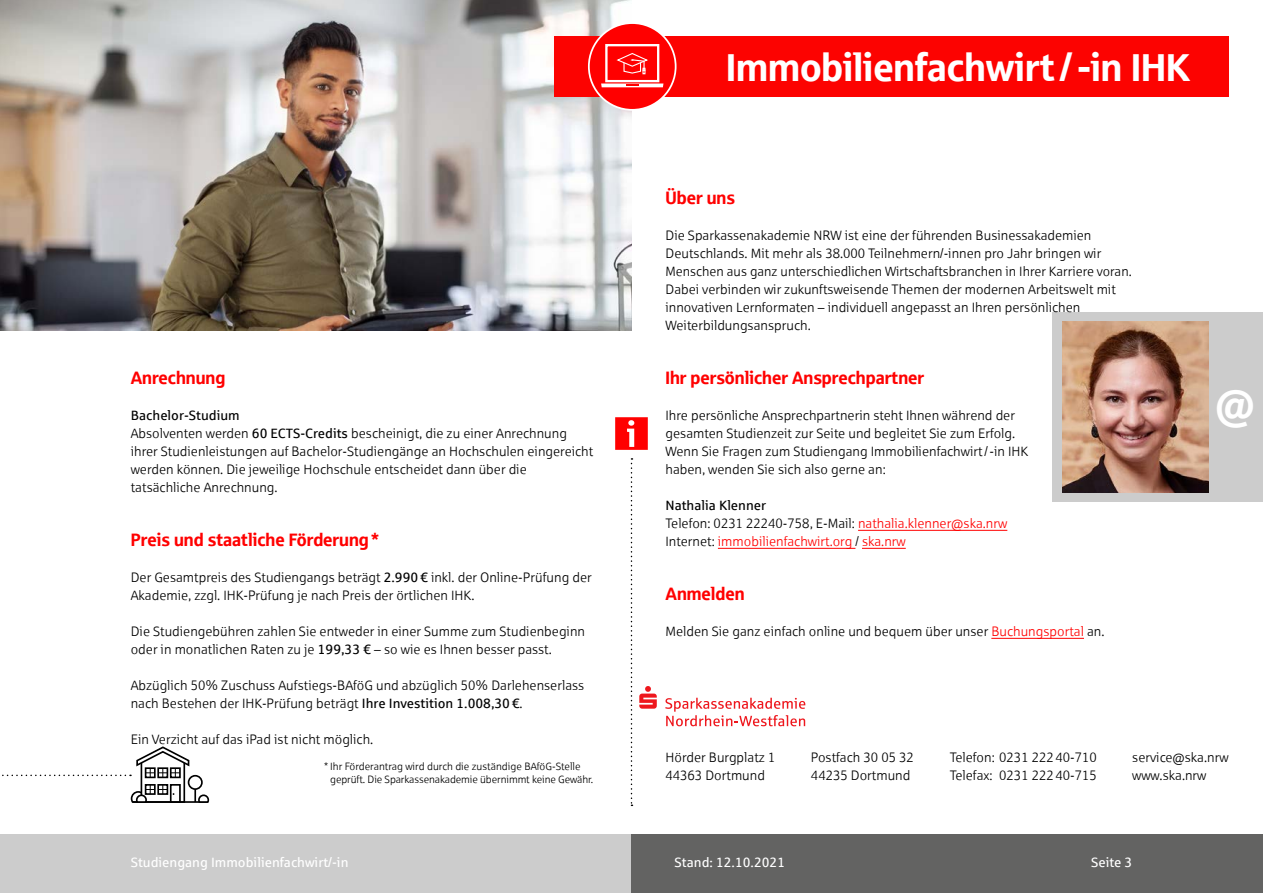
<style>
.page{position:relative;width:1263px;height:893px;background:#fff}
.page>*{position:absolute;margin:0;border:0;box-sizing:border-box;transform-origin:0 0}
.t1{font:45px "Sparkasse Head";color:#fff}
.t2{font:39px "Sparkasse Head";color:#fff}
.t3{font:18px "Sparkasse Head";color:#f00}
.t4{font:13.5px/18px "Sparkasse Lt";color:#000}
.t5{font:13.5px/18px "Sparkasse Lt";color:#f00}
.t6{font:13.5px "Sparkasse Rg";color:#fff}
.t7{font:13.5px "Sparkasse Rg";color:#000}
.t8{font:10.5px/12.6px "Sparkasse Lt";letter-spacing:-.01em;color:#000}
.s1{font-family:"Sparkasse Rg"}
.s2{color:#000}
.s3{color:#f00}
</style>
<div class="page">
<div style="left:0;top:834px;width:631px;height:59px;background:#ccc"></div>
<div style="left:631px;top:834px;width:632px;height:59px;background:#636362"></div>
<div style="left:1052px;top:312px;width:211px;height:189px;background:#ccc"></div>
<img style="left:0;top:0;width:631px;height:330px">
<hr style="left:858px;top:530px;width:149px;height:1px;background:#f00">
<hr style="left:718px;top:548px;width:137px;height:1px;background:#f00">
<hr style="left:862px;top:548px;width:44px;height:1px;background:#f00">
<hr style="left:991px;top:638px;width:93px;height:1px;background:#f00">
<div style="left:555px;top:36px;width:674px;height:61px;background:#fc0301"></div>
<div style="left:589px;top:23px;width:87px;height:87px;background:#f00;border-radius:50%"></div>
<div style="left:588px;top:22px;width:88px;height:89px;border:2px solid #fff;border-radius:50%"></div>
<div style="left:605px;top:44px;width:54px;height:38px;border:2px solid #fff"></div>
<svg style="left:616px;top:53px;width:32px;height:21px"></svg>
<svg style="left:601px;top:84px;width:62px;height:3px"></svg>
<img style="left:1062px;top:321px;width:146px;height:171px">
<svg style="left:2px;top:746px;width:207px;height:57px"></svg>
<svg style="left:615px;top:417px;width:42px;height:389px"></svg>
<svg style="left:665px;top:698px;width:140px;height:28px"></svg>
<h3 class="t3" style="left:131px;top:366px;width:96px">Anrechnung</h3>
<p class="t7" style="left:131px;top:407px;width:111px">Bachelor-Studium</p>
<p class="t4" style="left:131px;top:424px;width:464px">Absolventen werden <span class="s1">60 ECTS-Credits</span> bescheinigt, die zu einer Anrechnung ihrer Studienleistungen auf Bachelor-Studiengänge an Hochschulen eingereicht werden können. Die jeweilige Hochschule entscheidet dann über die tatsächliche Anrechnung.</p>
<h3 class="t3" style="left:131px;top:528px;width:250px">Preis und staatliche Förderung*</h3>
<p class="t4" style="left:131px;top:568px;width:462px">Der Gesamtpreis des Studiengangs beträgt <span class="s1">2.990€</span> inkl. der Online-Prüfung der<br>Akademie, zzgl. IHK-Prüfung je nach Preis der örtlichen IHK.</p>
<p class="t4" style="left:131px;top:622px;width:456px">Die Studiengebühren zahlen Sie entweder in einer Summe zum Studienbeginn oder in monatlichen Raten zu je <span class="s1">199,33 €</span> – so wie es Ihnen besser passt.</p>
<p class="t4" style="left:131px;top:676px;width:455px">Abzüglich 50% Zuschuss Aufstiegs-BAföG und abzüglich 50% Darlehenserlass nach Bestehen der IHK-Prüfung beträgt <span class="s1">Ihre Investition 1.008,30€</span>.</p>
<p class="t4" style="left:131px;top:730px;width:244px">Ein Verzicht auf das iPad ist nicht möglich.</p>
<p class="t8" style="left:330px;top:760px;width:265px;text-indent:-6px">* Ihr Förderantrag wird durch die zuständige BAföG-Stelle geprüft. Die Sparkassenakademie übernimmt keine Gewähr.</p>
<p class="t6" style="left:131px;top:854px;width:219px">Studiengang Immobilienfachwirt/-in</p>
<h2 class="t2" style="left:726px;top:42px;width:466px">Immobilienfachwirt/-in IHK</h2>
<h3 class="t3" style="left:665px;top:186px;width:71px">Über uns</h3>
<p class="t4" style="left:665px;top:226px;width:468px">Die Sparkassenakademie NRW ist eine der führenden Businessakademien Deutschlands. Mit mehr als 38.000 Teilnehmern/-innen pro Jahr bringen wir Menschen aus ganz unterschiedlichen Wirtschaftsbranchen in Ihrer Karriere voran.<br>Dabei verbinden wir zukunftsweisende Themen der modernen Arbeitswelt mit innovativen Lernformaten – individuell angepasst an Ihren persönlichen Weiterbildungsanspruch.</p>
<h3 class="t3" style="left:665px;top:366px;width:260px">Ihr persönlicher Ansprechpartner</h3>
<p class="t4" style="left:665px;top:406px;width:364px">Ihre persönliche Ansprechpartnerin steht Ihnen während der gesamten Studienzeit zur Seite und begleitet Sie zum Erfolg.<br>Wenn Sie Fragen zum Studiengang Immobilienfachwirt/-in IHK haben, wenden Sie sich also gerne an:</p>
<p class="t7" style="left:665px;top:497px;width:102px">Nathalia Klenner</p>
<p class="t5" style="left:665px;top:514px;width:343px"><span class="s2">Telefon: 0231 22240-758, E-Mail:</span> nathalia.klenner@ska.nrw<br><span class="s2">Internet:</span> immobilienfachwirt.org <span class="s2">/</span> ska.nrw</p>
<h3 class="t3" style="left:665px;top:582px;width:81px">Anmelden</h3>
<p class="t4" style="left:665px;top:622px;width:440px">Melden Sie ganz einfach online und bequem über unser <span class="s3">Buchungsportal</span> an.</p>
<h1 class="t1" style="left:1215px;top:374px;width:41px">@</h1>
<p class="t4" style="left:665px;top:748px;width:111px">Hörder Burgplatz 1<br>44363 Dortmund</p>
<p class="t4" style="left:811px;top:748px;width:104px">Postfach 30 05 32<br>44235 Dortmund</p>
<p class="t4" style="left:950px;top:748px;width:149px">Telefon: 0231 22240-710<br>Telefax: 0231 22240-715</p>
<p class="t4" style="left:1132px;top:748px;width:98px">service@ska.nrw www.ska.nrw</p>
<p class="t6" style="left:675px;top:854px;width:112px">Stand: 12.10.2021</p>
<p class="t6" style="left:1091px;top:854px;width:43px">Seite 3</p>
</div>
